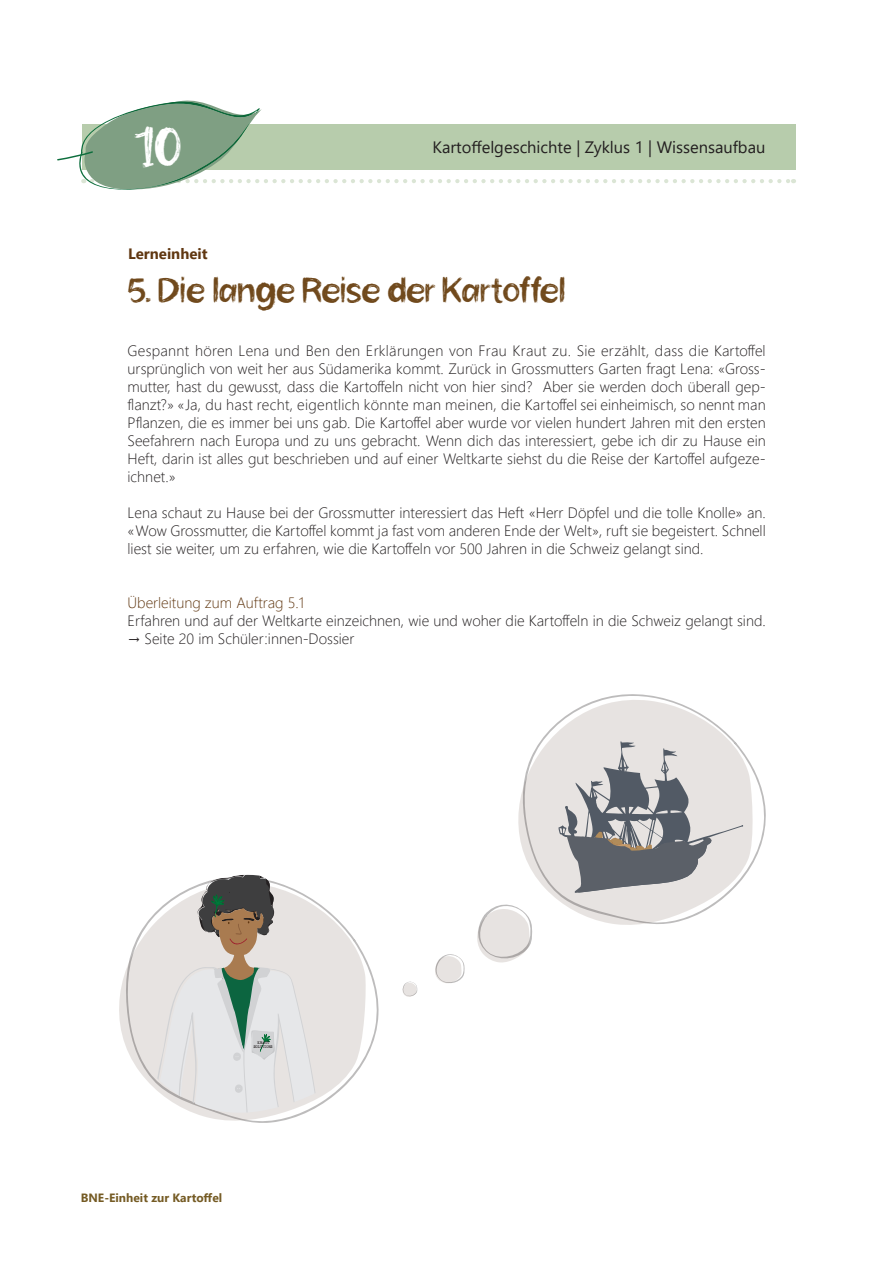
<style>
.page{position:relative;width:893px;height:1263px;background:#fff}
.page>*{position:absolute;margin:0;border:0;box-sizing:border-box;transform-origin:0 0}
.t1{font:48px "Sanstuy Brush";color:#fff}
.t2{font:30px "Sanstuy Brush";letter-spacing:.005em;color:#70491c}
.t3{font:16.5px "Segoe UI";color:#231f20}
.t4{font:300 15px/18px "Segoe UI";color:#231f20;text-align:justify}
.t5{font:300 15px "Segoe UI";color:#603711}
.t6{font:700 15px "Segoe UI";color:#603711}
.t7{font:700 12px "Segoe UI";color:#755b24}
.t8{font:3.3px/3.9px "momstypewriter";color:#231f20;text-align:center}
</style>
<div class="page">
<svg style="left:57px;top:100px;width:737px;height:90px"></svg>
<svg style="left:124px;top:874px;width:255px;height:249px"></svg>
<svg style="left:157px;top:875px;width:167px;height:241px;background:#d1d0cd"></svg>
<svg style="left:402px;top:981px;width:16px;height:16px"></svg>
<svg style="left:435px;top:954px;width:30px;height:29px"></svg>
<svg style="left:477px;top:904px;width:56px;height:59px"></svg>
<svg style="left:507px;top:803px;width:26px;height:124px"></svg>
<svg style="left:520px;top:694px;width:246px;height:232px;fill:#e7e3e1"></svg>
<svg style="left:558px;top:741px;width:185px;height:152px;background:#b1b1b3"></svg>
<h1 class="t1" style="left:135px;top:112px;width:48px">10</h1>
<p class="t3" style="left:432px;top:132px;width:334px">Kartoffelgeschichte | Zyklus 1 | Wissensaufbau</p>
<p class="t6" style="left:128px;top:240px;width:81px">Lerneinheit</p>
<h2 class="t2" style="left:128px;top:268px;width:439px">5. Die lange Reise der Kartoffel</h2>
<p class="t4" style="left:128px;top:341px;width:640px">Gespannt hören Lena und Ben den Erklärungen von Frau Kraut zu. Sie erzählt, dass die Kartoffel ursprünglich von weit her aus Südamerika kommt. Zurück in Grossmutters Garten fragt Lena: «Gross&shy;mutter, hast du gewusst, dass die Kartoffeln nicht von hier sind? Aber sie werden doch überall gep&shy;flanzt?» «Ja, du hast recht, eigentlich könnte man meinen, die Kartoffel sei einheimisch, so nennt man Pflanzen, die es immer bei uns gab. Die Kartoffel aber wurde vor vielen hundert Jahren mit den ersten Seefahrern nach Europa und zu uns gebracht. Wenn dich das interessiert, gebe ich dir zu Hause ein Heft, darin ist alles gut beschrieben und auf einer Weltkarte siehst du die Reise der Kartoffel aufgeze&shy;ichnet.»</p>
<p class="t4" style="left:128px;top:503px;width:640px">Lena schaut zu Hause bei der Grossmutter interessiert das Heft «Herr Döpfel und die tolle Knolle» an. «Wow Grossmutter, die Kartoffel kommt ja fast vom anderen Ende der Welt», ruft sie begeistert. Schnell liest sie weiter, um zu erfahren, wie die Kartoffeln vor 500 Jahren in die Schweiz gelangt sind.</p>
<p class="t5" style="left:128px;top:589px;width:178px">Überleitung zum Auftrag 5.1</p>
<p class="t4" style="left:128px;top:611px;width:640px">Erfahren und auf der Weltkarte einzeichnen, wie und woher die Kartoffeln in die Schweiz gelangt sind.</p>
<p class="t4" style="left:128px;top:629px;width:228px">→ Seite 20 im Schüler:innen-Dossier</p>
<p class="t8" style="left:253px;top:1041px;width:20px;rotate:-3deg">KRAUT<br>SOLUTIONS</p>
<p class="t7" style="left:81px;top:1187px;width:143px">BNE-Einheit zur Kartoffel</p>
</div>
